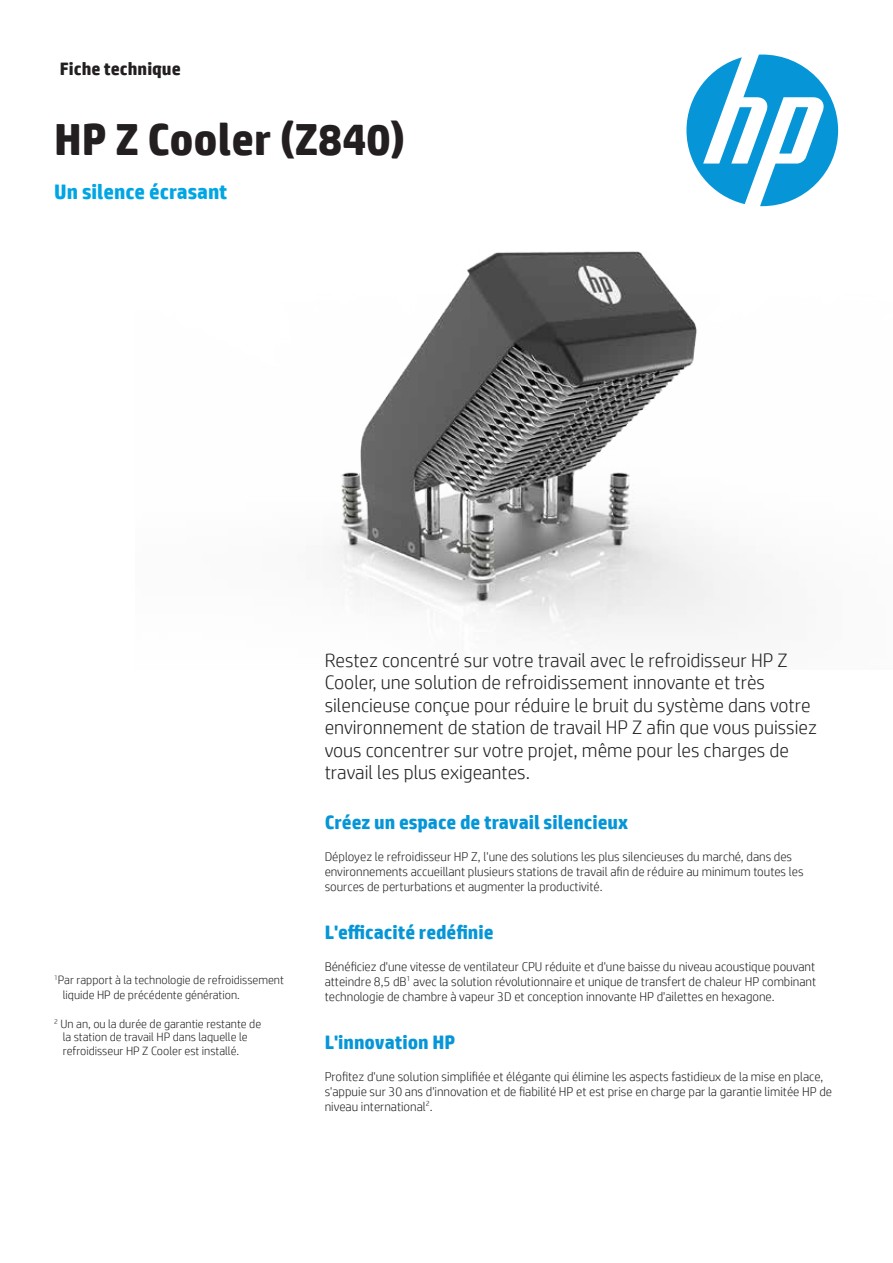
<style>
.page{position:relative;width:893px;height:1263px;background:#fff}
.page>*{position:absolute;margin:0;border:0;box-sizing:border-box;transform-origin:0 0}
.Cover_headline_90_84{font:700 45px "HP Simplified";color:#231f20}
.Cover_headline_90_84-2{font:700 21px "HP Simplified";color:#00a5e3}
.Intro{font:300 19.5px/22.5px "HP Simplified";color:#231f20}
.Body_Header_9_11{font:700 19.5px "HP Simplified";color:#0696d7}
.Intro-2{font:700 19.5px "HP Simplified";color:#0696d7}
.Title_descriptor_12{font:700 18px "HP Simplified";color:#231f20}
.Body_w___15__space_a{font:300 12.75px/15px "HP Simplified";color:#231f20}
.Footnotes{font:300 12px/13.5px "HP Simplified";color:#231f20}
</style>
<div class="page">
<svg style="left:333px;top:54px;width:506px;height:581px"></svg>
<p class="Title_descriptor_12" style="left:60px;top:58px;width:122px">Fiche technique</p>
<p class="Cover_headline_90_84" style="left:54px;top:113px;width:353px">HP Z Cooler (Z840)</p>
<p class="Cover_headline_90_84-2" style="left:54px;top:179px;width:175px">Un silence écrasant</p>
<p class="Footnotes" style="left:63px;top:972px;width:223px;line-height:15px;text-indent:-9px"><sup>1</sup>Par rapport à la technologie de refroidissement liquide HP de précédente génération.</p>
<p class="Footnotes" style="left:63px;top:1017px;width:200px;text-indent:-9px"><sup>2</sup> Un an, ou la durée de garantie restante de la station de travail HP dans laquelle le refroidisseur HP Z Cooler est installé.</p>
<p class="Intro" style="left:325px;top:648px;width:494px">Restez concentré sur votre travail avec le refroidisseur HP Z Cooler, une solution de refroidissement innovante et très silencieuse conçue pour réduire le bruit du système dans votre environnement de station de travail HP Z afin que vous puissiez vous concentrer sur votre projet, même pour les charges de travail les plus exigeantes.</p>
<p class="Intro-2" style="left:325px;top:811px;width:305px">Créez un espace de travail silencieux</p>
<p class="Body_w___15__space_a" style="left:325px;top:848px;width:480px">Déployez le refroidisseur HP Z, l'une des solutions les plus silencieuses du marché, dans des environnements accueillant plusieurs stations de travail afin de réduire au minimum toutes les sources de perturbations et augmenter la productivité.</p>
<p class="Body_Header_9_11" style="left:325px;top:921px;width:170px">L'efficacité redéfinie</p>
<p class="Body_w___15__space_a" style="left:325px;top:958px;width:493px;text-align:justify">Bénéficiez d'une vitesse de ventilateur CPU réduite et d'une baisse du niveau acoustique pouvant atteindre 8,5 dB<sup>1</sup> avec la solution révolutionnaire et unique de transfert de chaleur HP combinant technologie de chambre à vapeur 3D et conception innovante HP d'ailettes en hexagone.</p>
<p class="Body_Header_9_11" style="left:325px;top:1031px;width:132px">L'innovation HP</p>
<p class="Body_w___15__space_a" style="left:325px;top:1068px;width:509px">Profitez d'une solution simplifiée et élégante qui élimine les aspects fastidieux de la mise en place, s'appuie sur 30 ans d'innovation et de fiabilité HP et est prise en charge par la garantie limitée HP de niveau international<sup>2</sup>.</p>
</div>
